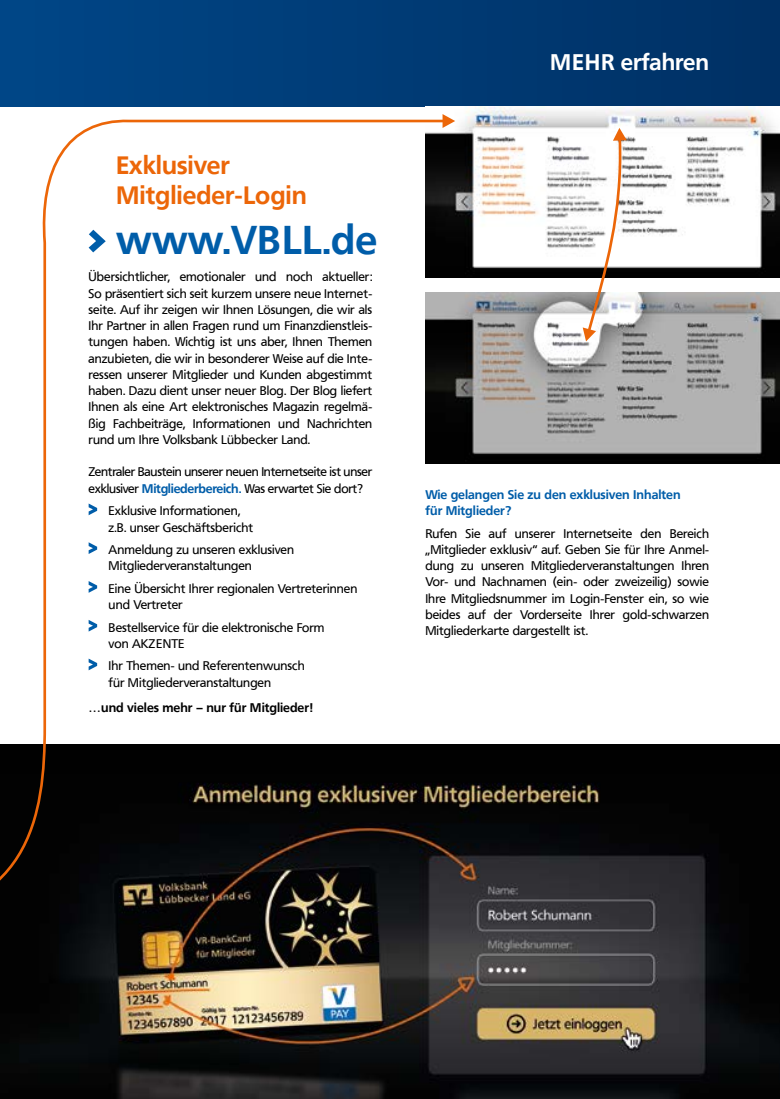
<style>
.page{position:relative;width:780px;height:1099px;background:#fff}
.page>*{position:absolute;margin:0;border:0;box-sizing:border-box;transform-origin:0 0}
.t1{font:700 40px "Frutiger VR";color:#005da9}
.t2{font:700 25px/30px "Frutiger VR";color:#ec6608}
.t3{font:700 22.5px "Frutiger VR";color:#fff}
.t4{font:12.5px/16.2px "Frutiger VR";color:#000}
.t5{font:12.5px/16.2px "Frutiger VR";letter-spacing:-.02em;color:#000}
.t6{font:700 12.5px/16.2px "Frutiger VR";color:#005da9}
.t7{font:700 12.5px "Frutiger VR";color:#000}
.s1{font-weight:700;color:#005da9}
</style>
<div class="page">
<div style="left:0;top:0;width:780px;height:106px;background:linear-gradient(to right,#004687,#003064)"></div>
<img style="left:1px;top:744px;width:779px;height:354px">
<hr style="left:0;top:546px;width:1px;height:552px;background:#020202">
<img style="left:446px;top:106px;width:334px;height:171px">
<img style="left:446px;top:292px;width:334px;height:171px">
<svg style="left:582px;top:128px;width:44px;height:213px"></svg>
<svg style="left:0;top:119px;width:446px;height:805px"></svg>
<svg style="left:442px;top:114px;width:13px;height:14px"></svg>
<svg style="left:89px;top:503px;width:8px;height:12px"></svg>
<svg style="left:89px;top:542px;width:8px;height:12px"></svg>
<svg style="left:89px;top:581px;width:8px;height:11px"></svg>
<svg style="left:89px;top:620px;width:8px;height:11px"></svg>
<svg style="left:89px;top:658px;width:8px;height:12px"></svg>
<h2 class="t2" style="left:116px;top:150px;width:192px">Exklusiver<br>Mitglieder-Login</h2>
<h1 class="t1" style="left:116px;top:215px;width:262px">www.VBLL.de</h1>
<p class="t4" style="left:89px;top:269px;width:285px;text-align:justify">Übersichtlicher, emotionaler und noch aktueller:<br>So präsentiert sich seit kurzem unsere neue Internet&shy;seite. Auf ihr zeigen wir Ihnen Lösungen, die wir als Ihr Partner in allen Fragen rund um Finanzdienstleis&shy;tungen haben. Wichtig ist uns aber, Ihnen Themen anzubieten, die wir in besonderer Weise auf die Inte&shy;ressen unserer Mitglieder und Kunden abgestimmt haben. Dazu dient unser neuer Blog. Der Blog liefert Ihnen als eine Art elektronisches Magazin regelmä&shy;ßig Fachbeiträge, Informationen und Nachrichten rund um Ihre Volksbank Lübbecker Land.</p>
<p class="t5" style="left:89px;top:464px;width:285px">Zentraler Baustein unserer neuen Internetseite ist unser exklusiver <span class="s1">Mitgliederbereich.</span> Was erwartet Sie dort?</p>
<p class="t4" style="left:109px;top:503px;width:146px">Exklusive Informationen, z.B. unser Geschäftsbericht</p>
<p class="t4" style="left:109px;top:541px;width:187px">Anmeldung zu unseren exklusiven<br>Mitgliederveranstaltungen</p>
<p class="t4" style="left:109px;top:580px;width:250px">Eine Übersicht Ihrer regionalen Vertreterinnen und Vertreter</p>
<p class="t4" style="left:109px;top:619px;width:217px">Bestellservice für die elektronische Form von AKZENTE</p>
<p class="t4" style="left:109px;top:658px;width:198px">Ihr Themen- und Referentenwunsch für Mitgliederveranstaltungen</p>
<p class="t7" style="left:89px;top:699px;width:225px">…und vieles mehr – nur für Mitglieder!</p>
<h3 class="t3" style="left:550px;top:49px;width:160px">MEHR erfahren</h3>
<p class="t6" style="left:425px;top:486px;width:256px">Wie gelangen Sie zu den exklusiven Inhalten für Mitglieder?</p>
<p class="t4" style="left:425px;top:525px;width:285px;text-align:justify">Rufen Sie auf unserer Internetseite den Bereich „Mitglieder exklusiv“ auf. Geben Sie für Ihre Anmel&shy;dung zu unseren Mitgliederveranstaltungen Ihren Vor- und Nachnamen (ein- oder zweizeilig) sowie Ihre Mitgliedsnummer im Login-Fenster ein, so wie beides auf der Vorderseite Ihrer gold-schwarzen Mitgliederkarte dargestellt ist.</p>
</div>
